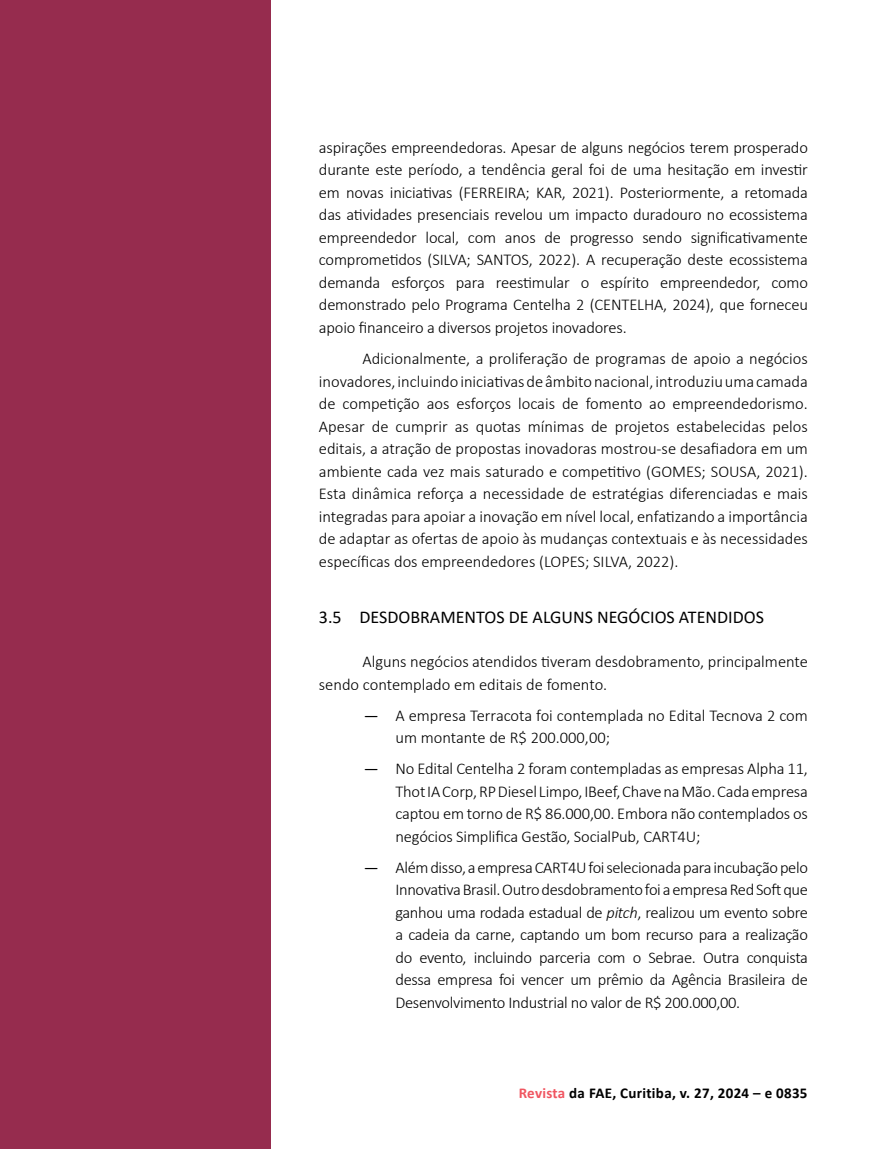
<style>
.page{position:relative;width:893px;height:1149px;background:#fff}
.page>*{position:absolute;margin:0;border:0;box-sizing:border-box;transform-origin:0 0}
.t1{font:18px "Calibri";color:#000}
.t2{font:300 16.5px/22.5px "Calibri";letter-spacing:-.01em;color:#000;text-align:justify}
.t3{font:700 15px "Calibri";letter-spacing:.02em;color:#000}
.s1{font-weight:400}
.s2{font-style:italic}
.s3{color:#f05661}
</style>
<div class="page">
<div style="left:0;top:0;width:270px;height:1148px;background:#962c4e"></div>
<p class="t2" style="left:319px;top:136px;width:491px">aspirações empreendedoras. Apesar de alguns negócios terem prosperado durante este período, a tendência geral foi de uma hesitação em investir em novas iniciativas (FERREIRA; KAR, 2021). Posteriormente, a retomada das atividades presenciais revelou um impacto duradouro no ecossistema empreendedor local, com anos de progresso sendo significativamente comprometidos (SILVA; SANTOS, 2022). A recuperação deste ecossistema demanda esforços para reestimular o espírito empreendedor, como demonstrado pelo Programa Centelha 2 (CENTELHA, 2024), que forneceu apoio financeiro a diversos projetos inovadores.</p>
<p class="t2" style="left:319px;top:347px;width:491px;text-indent:43px">Adicionalmente, a proliferação de programas de apoio a negócios inovadores, incluindo iniciativas de âmbito nacional, introduziu uma camada de competição aos esforços locais de fomento ao empreendedorismo.<br>Apesar de cumprir as quotas mínimas de projetos estabelecidas pelos editais, a atração de propostas inovadoras mostrou-se desafiadora em um ambiente cada vez mais saturado e competitivo (GOMES; SOUSA, 2021).<br>Esta dinâmica reforça a necessidade de estratégias diferenciadas e mais integradas para apoiar a inovação em nível local, enfatizando a importância de adaptar as ofertas de apoio às mudanças contextuais e às necessidades específicas dos empreendedores (LOPES; SILVA, 2022).</p>
<p class="t1" style="left:319px;top:604px;width:447px">3.5 DESDOBRAMENTOS DE ALGUNS NEGÓCIOS ATENDIDOS</p>
<p class="t2" style="left:319px;top:650px;width:490px;text-indent:43px">Alguns negócios atendidos tiveram desdobramento, principalmente sendo contemplado em editais de fomento.</p>
<p class="t2" style="left:395px;top:703px;width:414px;text-indent:-31px"><span class="s1">—</span> A empresa Terracota foi contemplada no Edital Tecnova 2 com um montante de R$ 200.000,00;</p>
<p class="t2" style="left:395px;top:757px;width:414px;text-indent:-31px"><span class="s1">—</span> No Edital Centelha 2 foram contempladas as empresas Alpha 11, Thot IA Corp, RP Diesel Limpo, IBeef, Chave na Mão. Cada empresa captou em torno de R$ 86.000,00. Embora não contemplados os negócios Simplifica Gestão, SocialPub, CART4U;</p>
<p class="t2" style="left:395px;top:855px;width:414px;text-indent:-31px"><span class="s1">—</span> Além disso, a empresa CART4U foi selecionada para incubação pelo Innovativa Brasil. Outro desdobramento foi a empresa Red Soft que ganhou uma rodada estadual de <span class="s2">pitch</span>, realizou um evento sobre a cadeia da carne, captando um bom recurso para a realização do evento, incluindo parceria com o Sebrae. Outra conquista dessa empresa foi vencer um prêmio da Agência Brasileira de Desenvolvimento Industrial no valor de R$ 200.000,00.</p>
<p class="t3" style="left:519px;top:1081px;width:290px"><span class="s3">Revista</span> da FAE, Curitiba, v. 27, 2024 – e 0835</p>
</div>
